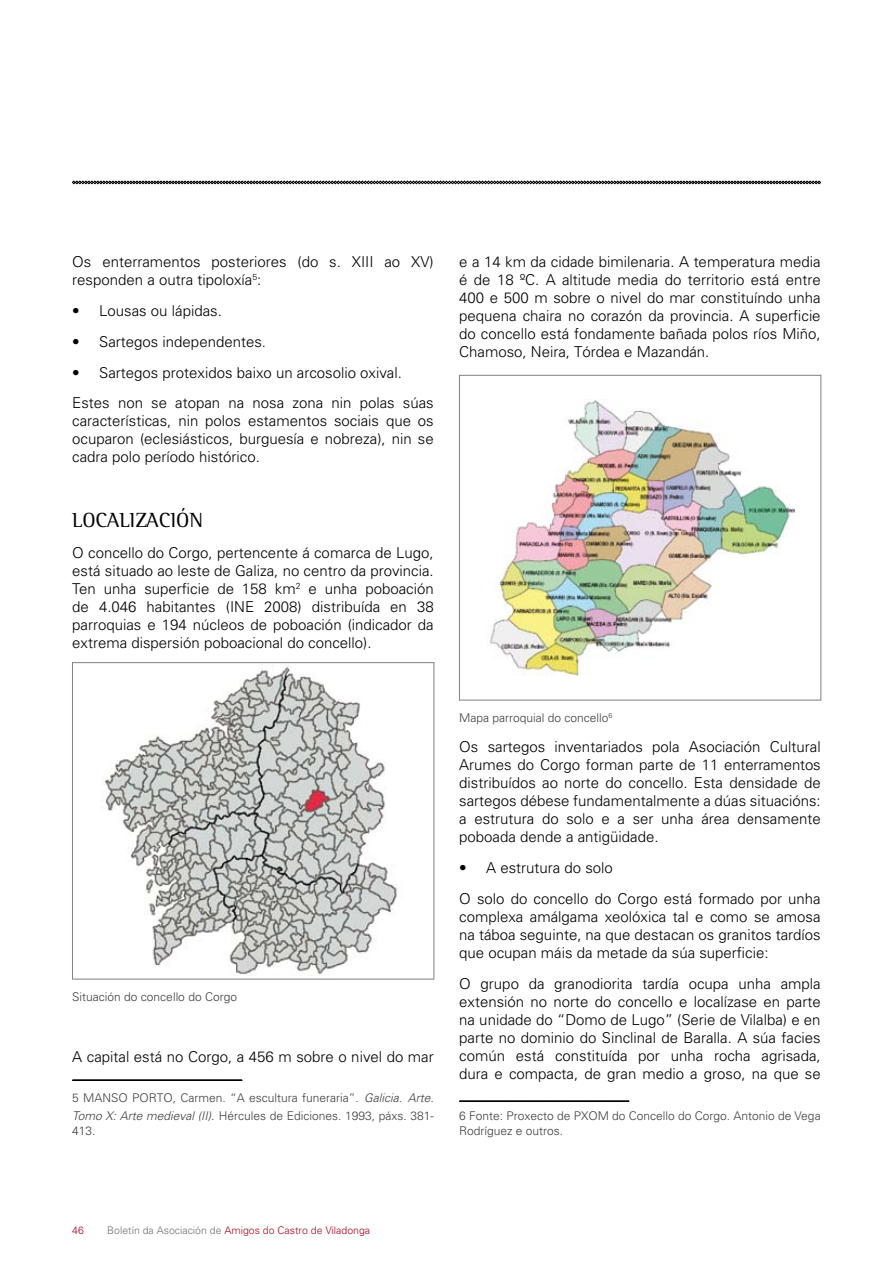
<style>
.page{position:relative;width:893px;height:1263px;background:#fff}
.page>*{position:absolute;margin:0;border:0;box-sizing:border-box;transform-origin:0 0}
.t1{font:21px "Rotis Semi Serif";color:#000}
.t2{font:300 15px/18px "Univers";color:#000;text-align:justify}
.t3{font:300 12px/18px "Univers";color:#3e3e40}
.t4{font:300 10.5px "Univers";color:#af071f}
.s1{font-style:italic}
.s2{color:#707173}
</style>
<div class="page">
<svg style="left:72px;top:181px;width:749px;height:3px;background:#424242"></svg>
<img style="left:102px;top:664px;width:302px;height:312px">
<div style="left:72px;top:662px;width:362px;height:317px;border:1px solid #808080"></div>
<svg style="left:72px;top:1079px;width:171px;height:2px"></svg>
<img style="left:490px;top:399px;width:304px;height:277px">
<div style="left:459px;top:375px;width:362px;height:325px;border:1px solid #808080"></div>
<svg style="left:459px;top:1100px;width:170px;height:2px"></svg>
<p class="t2" style="left:72px;top:253px;width:363px">Os enterramentos posteriores (do s. XIII ao XV) responden a outra tipoloxía<sup>5</sup>:</p>
<p class="t2" style="left:72px;top:301px;width:151px">• Lousas ou lápidas.</p>
<p class="t2" style="left:72px;top:332px;width:195px">• Sartegos independentes.</p>
<p class="t2" style="left:72px;top:356px;width:363px;line-height:30.8px">• Sartegos protexidos baixo un arcosolio oxival.<br>Estes non se atopan na nosa zona nin polas súas</p>
<p class="t2" style="left:72px;top:412px;width:363px">características, nin polos estamentos sociais que os ocuparon (eclesiásticos, burguesía e nobreza), nin se cadra polo período histórico.</p>
<h1 class="t1" style="left:72px;top:507px;width:132px">LOCALIZACIÓN</h1>
<p class="t2" style="left:72px;top:543px;width:363px">O concello do Corgo, pertencente á comarca de Lugo, está situado ao leste de Galiza, no centro da provincia.<br>Ten unha superficie de 158 km<sup>2</sup> e unha poboación de 4.046 habitantes (INE 2008) distribuída en 38 parroquias e 194 núcleos de poboación (indicador da extrema dispersión poboacional do concello).</p>
<p class="t3" style="left:72px;top:987px;width:166px">Situación do concello do Corgo</p>
<p class="t2" style="left:72px;top:1047px;width:363px">A capital está no Corgo, a 456 m sobre o nivel do mar</p>
<p class="t3" style="left:72px;top:1089px;width:363px">5 MANSO PORTO, Carmen. “A escultura funeraria”. <span class="s1">Galicia. Arte.<br>Tomo X: Arte medieval (II).</span> Hércules de Ediciones. 1993, páxs. 381-</p>
<p class="t3" style="left:72px;top:1122px;width:25px">413.</p>
<p class="t2" style="left:459px;top:253px;width:363px">e a 14 km da cidade bimilenaria. A temperatura media é de 18 ºC. A altitude media do territorio está entre 400 e 500 m sobre o nivel do mar constituíndo unha pequena chaira no corazón da provincia. A superficie do concello está fondamente bañada polos ríos Miño, Chamoso, Neira, Tórdea e Mazandán.</p>
<p class="t3" style="left:459px;top:708px;width:155px">Mapa parroquial do concello<sup>6</sup></p>
<p class="t2" style="left:459px;top:738px;width:363px">Os sartegos inventariados pola Asociación Cultural Arumes do Corgo forman parte de 11 enterramentos distribuídos ao norte do concello. Esta densidade de sartegos débese fundamentalmente a dúas situacións: a estrutura do solo e a ser unha área densamente poboada dende a antigüidade.</p>
<p class="t2" style="left:459px;top:852px;width:363px;line-height:30.8px">• A estrutura do solo<br>O solo do concello do Corgo está formado por unha</p>
<p class="t2" style="left:459px;top:907px;width:363px">complexa amálgama xeolóxica tal e como se amosa na táboa seguinte, na que destacan os granitos tardíos que ocupan máis da metade da súa superficie:</p>
<p class="t2" style="left:459px;top:974px;width:363px">O grupo da granodiorita tardía ocupa unha ampla extensión no norte do concello e localízase en parte na unidade do “Domo de Lugo” (Serie de Vilalba) e en parte no dominio do Sinclinal de Baralla. A súa facies común está constituída por unha rocha agrisada, dura e compacta, de gran medio a groso, na que se</p>
<p class="t3" style="left:459px;top:1108px;width:363px;line-height:15px">6 Fonte: Proxecto de PXOM do Concello do Corgo. Antonio de Vega<br>Rodríguez e outros.</p>
<p class="t4" style="left:72px;top:1223px;width:13px">46</p>
<p class="t4" style="left:107px;top:1223px;width:264px"><span class="s2">Boletín da Asociación de</span> Amigos do Castro de Viladonga</p>
</div>
